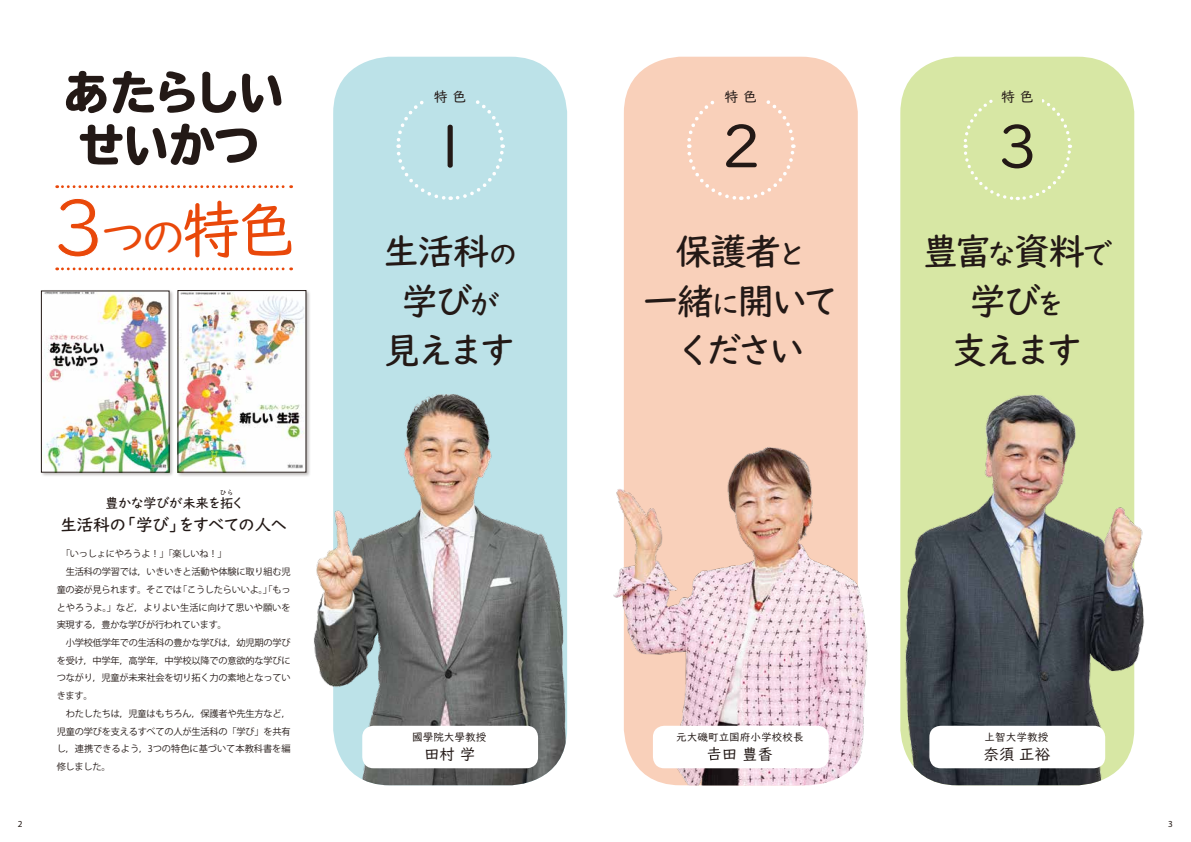
<style>
.page{position:relative;width:1191px;height:842px;background:#fff}
.page>*{position:absolute;margin:0;border:0;box-sizing:border-box;transform-origin:0 0}
.t1{font:60.2px "UD Digi Kyokasho Std";color:#231916}
.t2{font:46.6px "UD Digi Kyokasho Std";color:#e9480a}
.t3{font:500 36.9px/49.6px "UD Digi Kyokasho Std";letter-spacing:-.1em;color:#231916;text-align:center}
.t4{font:500 36.9px/49.6px "UD Digi Kyokasho Std";letter-spacing:-.08em;color:#231916;text-align:center}
.t5{font:500 17px "UD Digi Kyokasho Std";letter-spacing:-.045em;color:#231916}
.t6{font:15.6px "UD Digi Kyokasho Std";color:#231916}
.t7{font:14.2px "UD Digi Kyokasho Std";color:#231916}
.t8{font:500 13.5px "UD Digi Kyokasho Std";letter-spacing:-.04em;color:#231916}
.t9{font:10.6px "UD Digi Kyokasho Std";color:#231916}
.t10{font:9.2px/17.7px "Koz Go Pr 6 N";letter-spacing:-.025em;color:#231916}
.t11{font:9.2px "Myriad Pro";color:#231916}
.t12{font:500 6.7px "UD Digi Kyokasho Std";color:#231916}
.s1{font-size:79.9px}
.s2{font-size:63.3px}
.s3{font-size:29.5px}
</style>
<div class="page">
<div style="left:624px;top:57px;width:233px;height:728px;background:#f9d0ba;border-radius:57px"></div>
<div style="left:900px;top:57px;width:234px;height:728px;background:#d7e7a4;border-radius:57px"></div>
<img style="left:900px;top:394px;width:234px;height:391px">
<div style="left:333px;top:57px;width:234px;height:728px;background:#bce2e8;border-radius:57px"></div>
<img style="left:333px;top:394px;width:234px;height:391px">
<div style="left:362px;top:726px;width:176px;height:42px;background:#fff;border-radius:11px"></div>
<div style="left:929px;top:726px;width:176px;height:42px;background:#fff;border-radius:11px"></div>
<svg style="left:396px;top:100px;width:109px;height:100px"></svg>
<div style="left:426px;top:85px;width:48px;height:23px;background:#bce2e8"></div>
<svg style="left:687px;top:100px;width:109px;height:100px"></svg>
<div style="left:716px;top:85px;width:49px;height:23px;background:#f9d0ba"></div>
<svg style="left:963px;top:99px;width:109px;height:102px"></svg>
<div style="left:993px;top:85px;width:48px;height:23px;background:#d7e7a4"></div>
<div style="left:177px;top:289px;width:134px;height:188px;background:#231916;opacity:.3"></div>
<img style="left:180px;top:292px;width:124px;height:178px">
<div style="left:40px;top:290px;width:134px;height:187px;background:#231916;opacity:.3"></div>
<img style="left:43px;top:293px;width:124px;height:177px">
<img style="left:314px;top:499px;width:94px;height:197px">
<img style="left:613px;top:447px;width:255px;height:338px">
<img style="left:1026px;top:505px;width:118px;height:167px">
<svg style="left:66px;top:71px;width:40px;height:42px"></svg>
<svg style="left:113px;top:71px;width:41px;height:42px"></svg>
<svg style="left:160px;top:71px;width:35px;height:42px"></svg>
<svg style="left:202px;top:72px;width:34px;height:41px"></svg>
<svg style="left:242px;top:74px;width:39px;height:38px"></svg>
<svg style="left:80px;top:124px;width:177px;height:41px"></svg>
<div style="left:653px;top:726px;width:175px;height:42px;background:#fff;border-radius:11px"></div>
<svg style="left:707px;top:747px;width:13px;height:13px"></svg>
<svg style="left:57px;top:185px;width:235px;height:3px"></svg>
<svg style="left:57px;top:267px;width:235px;height:3px"></svg>
<h2 class="t2" style="left:52px;top:200px;width:245px"><span class="s1">3</span>つの<span class="s2">特色</span></h2>
<p class="t12" style="left:220px;top:488px;width:15px">ひら</p>
<h3 class="t8" style="left:105px;top:492px;width:130px">豊かな学びが未来を拓</h3>
<h3 class="t8" style="left:231px;top:492px;width:15px">く</h3>
<h3 class="t5" style="left:60px;top:511px;width:229px">生活科の「学び」をすべての人へ</h3>
<p class="t10" style="left:57px;top:545px;width:235px">　「いっしょにやろうよ！」「楽しいね！」<br>　生活科の学習では，いきいきと活動や体験に取り組む児童の姿が見られます。そこでは「こうしたらいいよ。」「もっとやろうよ。」など，よりよい生活に向けて思いや願いを実現する，豊かな学びが行われています。<br>　小学校低学年での生活科の豊かな学びは，幼児期の学びを受け，中学年，高学年，中学校以降での意欲的な学びにつながり，児童が未来社会を切り拓く力の素地となっていきます。<br>　わたしたちは，児童はもちろん，保護者や先生方など，児童の学びを支えるすべての人が生活科の「学び」を共有し，連携できるよう，3つの特色に基づいて本教科書を編修しました。</p>
<h3 class="t7" style="left:434px;top:85px;width:34px">特 色</h3>
<h1 class="t1" style="left:430px;top:100px;width:41px">1</h1>
<h3 class="t7" style="left:724px;top:85px;width:34px">特 色</h3>
<h1 class="t1" style="left:721px;top:100px;width:41px">2</h1>
<h3 class="t7" style="left:1001px;top:85px;width:34px">特 色</h3>
<h1 class="t1" style="left:997px;top:100px;width:41px">3</h1>
<h3 class="t4" style="left:382px;top:226px;width:137px">生活科<span class="s3">の</span>学び<span class="s3">が</span>見えます</h3>
<h3 class="t3" style="left:642px;top:226px;width:198px">保護者<span class="s3">と<br></span>一緒<span class="s3">に</span>開いてください</h3>
<h3 class="t3" style="left:922px;top:226px;width:192px">豊富<span class="s3">な</span>資料<span class="s3">で</span>学び<span class="s3">を<br></span>支えます</h3>
<p class="t9" style="left:412px;top:729px;width:76px">國學院大學教授</p>
<h3 class="t6" style="left:424px;top:742px;width:53px">田村 学</h3>
<p class="t9" style="left:676px;top:729px;width:129px">元大磯町立国府小学校校長</p>
<h3 class="t6" style="left:721px;top:742px;width:53px">田 豊香</h3>
<p class="t9" style="left:984px;top:729px;width:65px">上智大学教授</p>
<h3 class="t6" style="left:983px;top:742px;width:69px">奈須 正裕</h3>
<p class="t11" style="left:18px;top:818px;width:6px">2</p>
<p class="t11" style="left:1168px;top:818px;width:6px">3</p>
</div>
